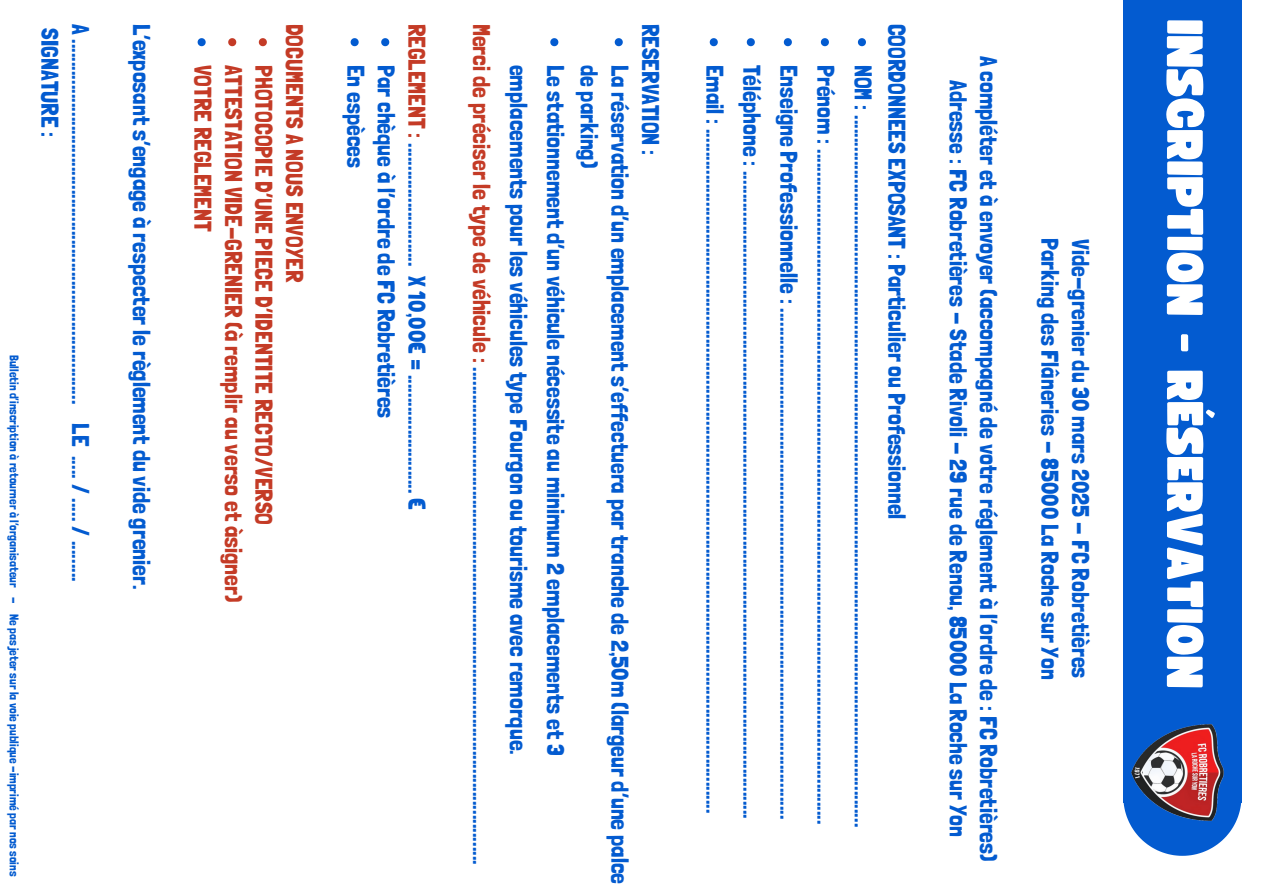
<style>
.page{position:relative;width:1276px;height:894px;background:#fff}
.page>*{position:absolute;margin:0;border:0;box-sizing:border-box;transform-origin:0 0}
.t1{font:50.55px "Funtastic";color:#fff}
.t2{font:24.15px/30.6px "Londrina Solid";color:#035bd0}
.t3{font:24.15px/30.6px "Londrina Solid";color:#c43b26}
.t4{font:12.45px "Londrina Solid";color:#035bd0}
.s1{color:#c43b26}
</style>
<div class="page">
<div style="left:1123px;top:0;width:118px;height:802px;background:#035bd0"></div>
<svg style="left:1131px;top:802px;width:110px;height:53px"></svg>
<svg style="left:858px;top:38px;width:8px;height:8px"></svg>
<svg style="left:821px;top:38px;width:8px;height:8px"></svg>
<svg style="left:784px;top:38px;width:8px;height:8px"></svg>
<svg style="left:747px;top:38px;width:8px;height:8px"></svg>
<svg style="left:710px;top:38px;width:8px;height:8px"></svg>
<svg style="left:615px;top:38px;width:8px;height:8px"></svg>
<svg style="left:550px;top:38px;width:8px;height:8px"></svg>
<svg style="left:381px;top:38px;width:8px;height:8px"></svg>
<svg style="left:351px;top:38px;width:8px;height:8px"></svg>
<svg style="left:259px;top:38px;width:8px;height:8px"></svg>
<svg style="left:228px;top:38px;width:8px;height:8px"></svg>
<svg style="left:198px;top:38px;width:8px;height:8px"></svg>
<img style="left:1123px;top:724px;width:109px;height:102px">
<p class="t4" style="left:22px;top:355px;width:522px;rotate:90deg">Bulletin d’inscription à retourner à l’organisateur - Ne pas jeter sur la voie publique -imprimé par nos soins</p>
<p class="t2" style="left:96px;top:24px;width:559px;rotate:90deg">A ................................................................................ LE ..... / ..... / .........<br>SIGNATURE :</p>
<p class="t2" style="left:157px;top:24px;width:567px;rotate:90deg">L’exposant s’engage à respecter le règlement du vide grenier.</p>
<p class="t3" style="left:249px;top:65px;width:539px;rotate:90deg">ATTESTATION VIDE-GRENIER (à remplir au verso et àsigner)</p>
<h3 class="t3" style="left:218px;top:65px;width:168px;rotate:90deg">VOTRE REGLEMENT</h3>
<p class="t3" style="left:310px;top:65px;width:461px;text-indent:-41px;rotate:90deg">DOCUMENTS A NOUS ENVOYER<br>PHOTOCOPIE D’UNE PIECE D’IDENTITE RECTO/VERSO</p>
<p class="t2" style="left:402px;top:65px;width:355px;rotate:90deg">Par chèque à l’ordre de FC Robretières<br>En espèces</p>
<h3 class="t2" style="left:432px;top:24px;width:488px;rotate:90deg"><span class="s1">REGLEMENT :</span> ........................... X 10,00€ = .......................... €</h3>
<h4 class="t2" style="left:497px;top:24px;width:842px;rotate:90deg"><span class="s1">Merci de préciser le type de véhicule :</span> .............................................................................................................</h4>
<p class="t2" style="left:574px;top:65px;width:692px;line-height:37px;rotate:90deg">Le stationnement d’un véhicule nécessite au minimum 2 emplacements et 3 emplacements pour les véhicules type Fourgon ou tourisme avec remorque.</p>
<p class="t2" style="left:635px;top:65px;width:820px;rotate:90deg">La réservation d’un emplacement s’effectuera par tranche de 2,50m (largeur d’une palce de parking)</p>
<h3 class="t2" style="left:666px;top:24px;width:133px;rotate:90deg">RESERVATION :</h3>
<p class="t2" style="left:730px;top:65px;width:750px;rotate:90deg">Email : ......................................................................................................................................................</p>
<p class="t2" style="left:767px;top:65px;width:755px;rotate:90deg">Téléphone : ..............................................................................................................................................</p>
<p class="t2" style="left:804px;top:65px;width:756px;rotate:90deg">Enseigne Professionnelle : ................................................................................................................</p>
<p class="t2" style="left:841px;top:65px;width:761px;rotate:90deg">Prénom : ....................................................................................................................................................</p>
<p class="t2" style="left:878px;top:65px;width:763px;rotate:90deg">NOM : ............................................................................................................................................................</p>
<h4 class="t2" style="left:912px;top:24px;width:497px;rotate:90deg">COORDONNEES EXPOSANT : Particulier ou Professionnel</h4>
<h4 class="t2" style="left:1004px;top:56px;width:807px;text-align:center;rotate:90deg">A compléter et à envoyer (accompagné de votre réglement à l’ordre de : FC Robretières)<br>Adresse : FC Robretières - Stade Rivoli - 29 rue de Renou, 85000 La Roche sur Yon</h4>
<h4 class="t2" style="left:1096px;top:238px;width:443px;rotate:90deg">Vide-grenier du 30 mars 2025 - FC Robretières<br>Parking des Flâneries - 85000 La Roche sur Yon</h4>
<p class="t1" style="left:1207px;top:20px;width:670px;rotate:90deg">INSCRIPTION - RÉSERVATION</p>
</div>
